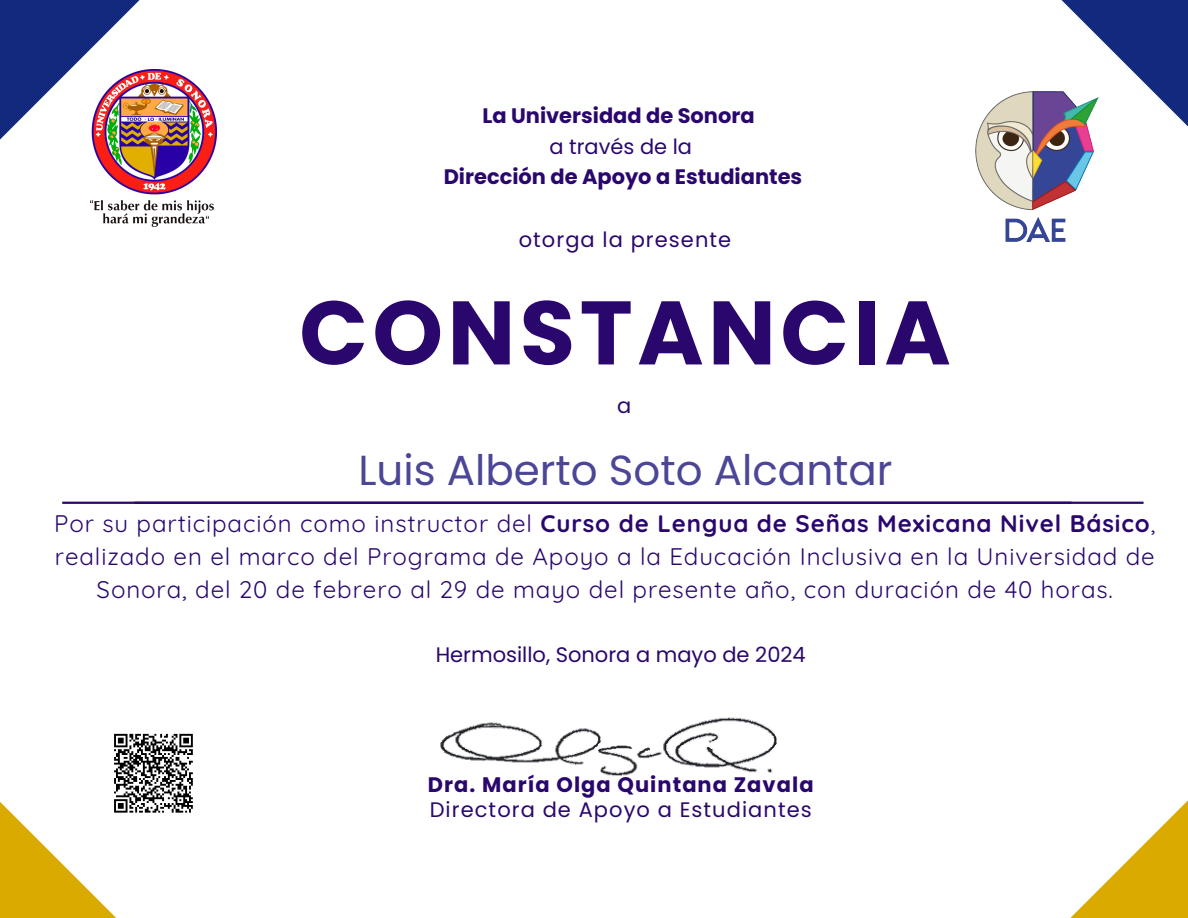
<style>
.page{position:relative;width:1188px;height:918px;background:#fff}
.page>*{position:absolute;margin:0;border:0;box-sizing:border-box;transform-origin:0 0}
.t1{font:700 90px "Poppins";letter-spacing:.05em;color:#2a076d}
.t2{font:42px "Poppins";color:#4b4696}
.t3{font:24px/32.7px "Quicksand";letter-spacing:.04em;color:#2a076d;text-align:center}
.t4{font:700 21px "Poppins";color:#2a076d}
.t5{font:21px "Poppins";letter-spacing:.05em;color:#2a076d}
.t6{font:21px "Poppins";color:#2a076d}
.t7{font:700 21px "Poppins";letter-spacing:.05em;color:#2a076d}
.s1{font-weight:700}
</style>
<div class="page">
<svg style="left:0;top:802px;width:116px;height:116px"></svg>
<svg style="left:1025px;top:0;width:163px;height:127px"></svg>
<svg style="left:0;top:0;width:166px;height:227px"></svg>
<svg style="left:1070px;top:800px;width:118px;height:118px"></svg>
<hr style="left:134px;top:502px;width:1010px;height:2px;background:#2a076d">
<img style="left:440px;top:717px;width:337px;height:60px">
<hr style="left:62px;top:502px;width:1009px;height:2px;background:#2a076d">
<img style="left:975px;top:92px;width:123px;height:150px">
<div style="left:110px;top:730px;width:87px;height:86px;background:#fff"></div>
<svg style="left:114px;top:733px;width:79px;height:80px"></svg>
<img style="left:91px;top:70px;width:126px;height:156px">
<p class="t4" style="left:482px;top:101px;width:274px">La Universidad de Sonora</p>
<h1 class="t6" style="left:549px;top:132px;width:144px">a través de la</h1>
<p class="t4" style="left:444px;top:162px;width:360px">Dirección de Apoyo a Estudiantes</p>
<h3 class="t5" style="left:519px;top:225px;width:214px">otorga la presente</h3>
<h2 class="t1" style="left:299px;top:270px;width:653px">CONSTANCIA</h2>
<p class="t5" style="left:617px;top:391px;width:16px">a</p>
<p class="t2" style="left:358px;top:441px;width:536px">Luis Alberto Soto Alcantar</p>
<p class="t3" style="left:54px;top:507px;width:1103px">Por su participación como instructor del <span class="s1">Curso de Lengua de Señas Mexicana Nivel Básico</span>, realizado en el marco del Programa de Apoyo a la Educación Inclusiva en la Universidad de<br>Sonora, del 20 de febrero al 29 de mayo del presente año, con duración de 40 horas.</p>
<p class="t6" style="left:436px;top:640px;width:372px">Hermosillo, Sonora a mayo de 2024</p>
<p class="t7" style="left:428px;top:770px;width:387px">Dra. María Olga Quintana Zavala</p>
<p class="t5" style="left:430px;top:795px;width:384px">Directora de Apoyo a Estudiantes</p>
</div>
